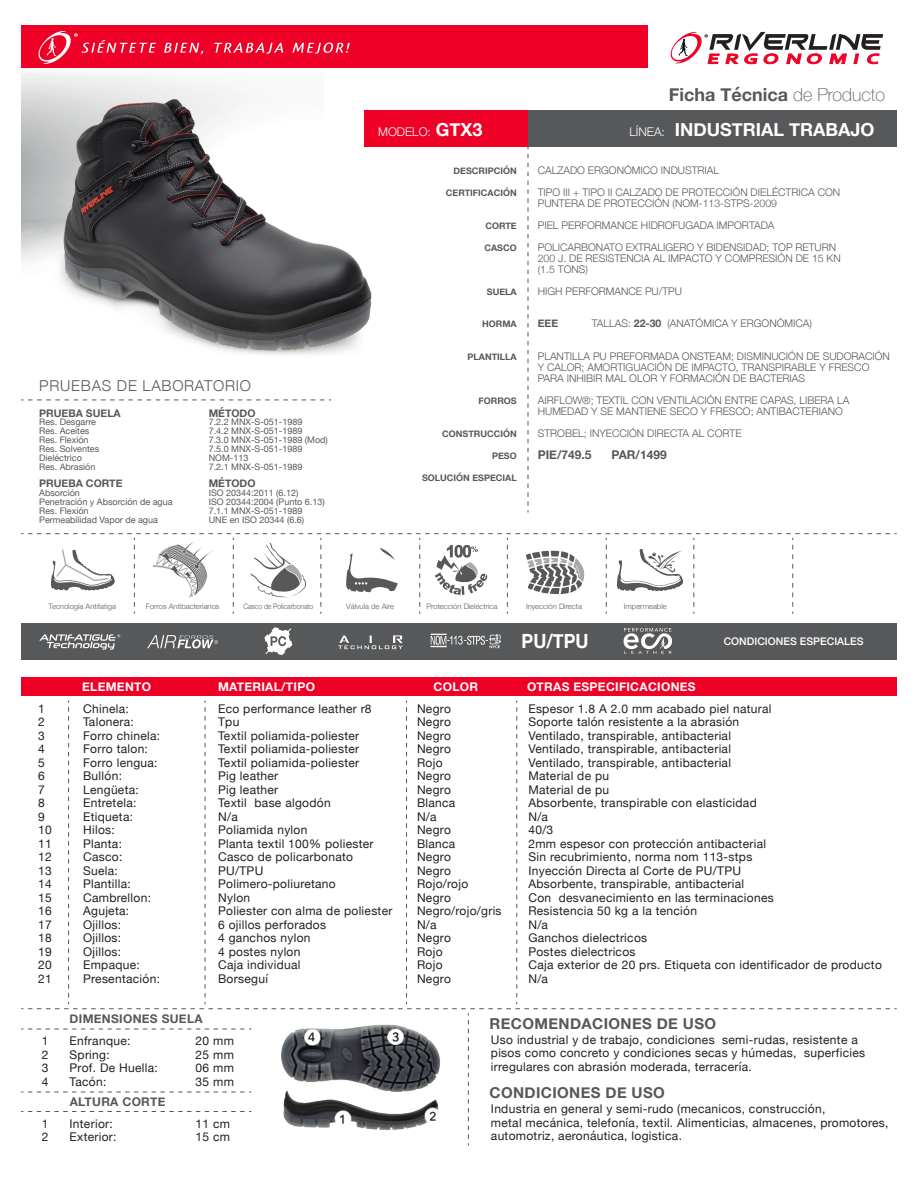
<style>
.page{position:relative;width:918px;height:1188px;background:#fff}
.page>*{position:absolute;margin:0;border:0;box-sizing:border-box;transform-origin:0 0}
.t1{font:700 19.65px "Helvetica Neue";color:#fff;scale:.9 1}
.t2{font:700 18px "Helvetica Neue";color:#fff}
.t3{font:700 18px "Helvetica Neue";color:#57585a}
.t4{font:700 15px "Helvetica Neue";letter-spacing:.025em;color:#57585a}
.t5{font:300 15px "Helvetica Neue";letter-spacing:.05em;color:#57585a}
.t6{font:12px/13.5px "Helvetica Neue";letter-spacing:.025em;color:#231f20}
.t7{font:700 12px "Helvetica Neue";letter-spacing:.025em;color:#fff}
.t8{font:700 12px "Helvetica Neue";letter-spacing:.025em;color:#57585a}
.t9{font:300 12px "Helvetica Neue";color:#fff}
.t10{font:300 10.5px/10.9px "Helvetica Neue";color:#57585a}
.t11{font:700 10.5px "Helvetica Neue";color:#57585a}
.t12{font:500 10.5px "Helvetica Neue";color:#fff}
.t13{font:9px/9px "Helvetica Neue";color:#57585a}
.t14{font:700 9px "Helvetica Neue";color:#57585a}
.t15{font:300 7.5px "Helvetica Neue";color:#57585a}
.t16{font:300 7.5px "Helvetica Neue";color:#57585a;scale:.9 1}
.s1{font-weight:100}
.s2{font-weight:700;font-size:18px}
.s3{font-weight:300;font-size:12px}
.s4{font-weight:700}
</style>
<div class="page">
<div style="left:21px;top:26px;width:627px;height:42px;background:#ef0027"></div>
<div style="left:364px;top:110px;width:164px;height:37px;background:#ef0027"></div>
<div style="left:528px;top:110px;width:369px;height:37px;background:#57585a"></div>
<div style="left:21px;top:623px;width:876px;height:37px;background:#57585a"></div>
<div style="left:21px;top:677px;width:876px;height:19px;background:#ef0027"></div>
<svg style="left:164px;top:43px;width:39px;height:11px"></svg>
<svg style="left:214px;top:43px;width:69px;height:11px"></svg>
<svg style="left:292px;top:43px;width:58px;height:11px"></svg>
<svg style="left:38px;top:31px;width:118px;height:33px"></svg>
<svg style="left:670px;top:32px;width:213px;height:32px"></svg>
<img style="left:44px;top:91px;width:328px;height:264px">
<svg style="left:528px;top:147px;width:1px;height:365px"></svg>
<svg style="left:21px;top:700px;width:876px;height:445px"></svg>
<svg style="left:21px;top:400px;width:310px;height:1px"></svg>
<svg style="left:21px;top:533px;width:876px;height:81px"></svg>
<svg style="left:147px;top:635px;width:71px;height:13px"></svg>
<svg style="left:431px;top:634px;width:70px;height:14px"></svg>
<svg style="left:39px;top:634px;width:81px;height:16px"></svg>
<svg style="left:624px;top:628px;width:48px;height:26px"></svg>
<svg style="left:264px;top:627px;width:29px;height:28px"></svg>
<svg style="left:338px;top:635px;width:65px;height:14px"></svg>
<p class="t5" style="left:39px;top:377px;width:213px">PRUEBAS DE LABORATORIO</p>
<p class="t11" style="left:39px;top:407px;width:83px">PRUEBA SUELA</p>
<p class="t11" style="left:209px;top:407px;width:48px">MÉTODO</p>
<p class="t13" style="left:39px;top:417px;width:62px">Res. Desgarre<br>Res. Aceites<br>Res. Flexión<br>Res. Solventes<br>Dieléctrico<br>Res. Abrasión</p>
<p class="t13" style="left:209px;top:417px;width:121px">7.2.2 MNX-S-051-1989<br>7.4.2 MNX-S-051-1989<br>7.3.0 MNX-S-051-1989 (Mod)<br>7.5.0 MNX-S-051-1989<br>NOM-113<br>7.2.1 MNX-S-051-1989</p>
<p class="t11" style="left:39px;top:477px;width:85px">PRUEBA CORTE</p>
<p class="t11" style="left:209px;top:477px;width:48px">MÉTODO</p>
<p class="t13" style="left:39px;top:488px;width:135px">Absorción<br>Penetración y Absorción de agua<br>Res. Flexión<br>Permeabilidad Vapor de agua</p>
<p class="t13" style="left:209px;top:488px;width:118px">ISO 20344:2011 (6.12)<br>ISO 20344:2004 (Punto 6.13)<br>7.1.1 MNX-S-051-1989<br>UNE en ISO 20344 (6.6)</p>
<h2 class="t3" style="left:669px;top:84px;width:218px">Ficha Técnica <span class="s1">de Producto</span></h2>
<p class="t9" style="left:378px;top:125px;width:106px">MODELO: <span class="s2">GTX3</span></p>
<h2 class="t2" style="left:629px;top:119px;width:247px"><span class="s3">LÍNEA:</span> INDUSTRIAL TRABAJO</h2>
<p class="t14" style="left:454px;top:165px;width:65px">DESCRIPCIÓN</p>
<p class="t14" style="left:446px;top:187px;width:72px">CERTIFICACIÓN</p>
<p class="t14" style="left:485px;top:220px;width:33px">CORTE</p>
<p class="t14" style="left:484px;top:242px;width:34px">CASCO</p>
<p class="t14" style="left:487px;top:286px;width:31px">SUELA</p>
<p class="t14" style="left:482px;top:319px;width:36px">HORMA</p>
<p class="t14" style="left:468px;top:351px;width:51px">PLANTILLA</p>
<p class="t14" style="left:479px;top:395px;width:40px">FORROS</p>
<p class="t14" style="left:442px;top:428px;width:76px">CONSTRUCCIÓN</p>
<p class="t14" style="left:492px;top:450px;width:26px">PESO</p>
<p class="t14" style="left:422px;top:472px;width:96px">SOLUCIÓN ESPECIAL</p>
<p class="t10" style="left:538px;top:159px;width:304px;line-height:21.9px">CALZADO ERGONÓMICO INDUSTRIAL<br>TIPO III + TIPO II CALZADO DE PROTECCIÓN DIELÉCTRICA CON</p>
<p class="t10" style="left:538px;top:192px;width:300px;line-height:21.9px">PUNTERA DE PROTECCIÓN (NOM-113-STPS-2009<br>PIEL PERFORMANCE HIDROFUGADA IMPORTADA<br>POLICARBONATO EXTRALIGERO Y BIDENSIDAD; TOP RETURN</p>
<p class="t10" style="left:538px;top:252px;width:305px">200 J. DE RESISTENCIA AL IMPACTO Y COMPRESIÓN DE 15 KN (1.5 TONS)</p>
<p class="t10" style="left:538px;top:285px;width:146px">HIGH PERFORMANCE PU/TPU</p>
<p class="t11" style="left:538px;top:317px;width:22px">EEE</p>
<p class="t10" style="left:592px;top:318px;width:222px">TALLAS: <span class="s4">22-30</span> (ANATÓMICA Y ERGONÓMICA)</p>
<p class="t10" style="left:538px;top:351px;width:354px">PLANTILLA PU PREFORMADA ONSTEAM; DISMINUCIÓN DE SUDORACIÓN<br>Y CALOR; AMORTIGUACIÓN DE IMPACTO, TRANSPIRABLE Y FRESCO<br>PARA INHIBIR MAL OLOR Y FORMACIÓN DE BACTERIAS</p>
<p class="t10" style="left:538px;top:395px;width:313px">AIRFLOW®; TEXTIL CON VENTILACIÓN ENTRE CAPAS, LIBERA LA<br>HUMEDAD Y SE MANTIENE SECO Y FRESCO; ANTIBACTERIANO</p>
<p class="t10" style="left:538px;top:428px;width:205px">STROBEL; INYECCIÓN DIRECTA AL CORTE</p>
<p class="t8" style="left:538px;top:447px;width:55px">PIE/749.5</p>
<p class="t8" style="left:612px;top:447px;width:57px">PAR/1499</p>
<p class="t15" style="left:49px;top:602px;width:69px">Tecnología Antifatiga</p>
<p class="t15" style="left:146px;top:602px;width:75px">Forros Antibacterianos</p>
<p class="t16" style="left:243px;top:602px;width:79px">Casco de Policarbonato</p>
<p class="t15" style="left:346px;top:602px;width:49px">Válvula de Aire</p>
<p class="t15" style="left:426px;top:602px;width:73px">Protección Dieléctrica</p>
<p class="t15" style="left:526px;top:602px;width:58px">Inyección Directa</p>
<p class="t15" style="left:624px;top:602px;width:44px">Impermeable</p>
<h1 class="t1" style="left:522px;top:629px;width:76px">PU/TPU</h1>
<p class="t12" style="left:724px;top:634px;width:142px">CONDICIONES ESPECIALES</p>
<p class="t7" style="left:82px;top:680px;width:70px">ELEMENTO</p>
<p class="t7" style="left:218px;top:680px;width:98px">MATERIAL/TIPO</p>
<p class="t7" style="left:434px;top:680px;width:46px">COLOR</p>
<p class="t7" style="left:527px;top:680px;width:170px">OTRAS ESPECIFICACIONES</p>
<p class="t6" style="left:38px;top:701px;width:15px">1<br>2<br>3<br>4<br>5<br>6<br>7<br>8<br>9<br>10<br>11<br>12<br>13<br>14<br>15<br>16<br>17<br>18<br>19<br>20<br>21</p>
<p class="t6" style="left:83px;top:701px;width:79px">Chinela:<br>Talonera:<br>Forro chinela:<br>Forro talon:<br>Forro lengua:<br>Bullón:<br>Lengüeta:<br>Entretela:<br>Etiqueta:<br>Hilos:<br>Planta:<br>Casco:<br>Suela:<br>Plantilla:<br>Cambrellon:<br>Agujeta:<br>Ojillos:<br>Ojillos:<br>Ojillos:<br>Empaque:<br>Presentación:</p>
<p class="t6" style="left:218px;top:701px;width:176px">Eco performance leather r8<br>Tpu<br>Textil poliamida-poliester<br>Textil poliamida-poliester<br>Textil poliamida-poliester<br>Pig leather<br>Pig leather<br>Textil base algodón<br>N/a<br>Poliamida nylon<br>Planta textil 100% poliester<br>Casco de policarbonato<br>PU/TPU<br>Polimero-poliuretano<br>Nylon<br>Poliester con alma de poliester<br>6 ojillos perforados<br>4 ganchos nylon<br>4 postes nylon<br>Caja individual<br>Borseguí</p>
<p class="t6" style="left:417px;top:701px;width:86px">Negro<br>Negro<br>Negro<br>Negro<br>Rojo<br>Negro<br>Negro<br>Blanca<br>N/a<br>Negro<br>Blanca<br>Negro<br>Negro<br>Rojo/rojo<br>Negro<br>Negro/rojo/gris<br>N/a<br>Negro<br>Rojo<br>Rojo<br>Negro</p>
<p class="t6" style="left:528px;top:701px;width:355px">Espesor 1.8 A 2.0 mm acabado piel natural<br>Soporte talón resistente a la abrasión<br>Ventilado, transpirable, antibacterial<br>Ventilado, transpirable, antibacterial<br>Ventilado, transpirable, antibacterial<br>Material de pu<br>Material de pu<br>Absorbente, transpirable con elasticidad<br>N/a<br>40/3<br>2mm espesor con protección antibacterial<br>Sin recubrimiento, norma nom 113-stps<br>Inyección Directa al Corte de PU/TPU<br>Absorbente, transpirable, antibacterial<br>Con desvanecimiento en las terminaciones<br>Resistencia 50 kg a la tención<br>N/a<br>Ganchos dielectricos<br>Postes dielectricos<br>Caja exterior de 20 prs. Etiqueta con identificador de producto<br>N/a</p>
<p class="t8" style="left:70px;top:1011px;width:135px">DIMENSIONES SUELA</p>
<p class="t4" style="left:490px;top:1014px;width:228px">RECOMENDACIONES DE USO</p>
<p class="t6" style="left:42px;top:1034px;width:8px;text-align:justify">1<br>2<br>3<br>4</p>
<p class="t6" style="left:70px;top:1034px;width:90px">Enfranque:<br>Spring:<br>Prof. De Huella:<br>Tacón:</p>
<p class="t6" style="left:196px;top:1034px;width:40px;text-align:justify">20 mm 25 mm 06 mm 35 mm</p>
<p class="t6" style="left:42px;top:1116px;width:8px">1<br>2</p>
<p class="t6" style="left:70px;top:1116px;width:49px">Interior:<br>Exterior:</p>
<p class="t6" style="left:196px;top:1116px;width:36px">11 cm<br>15 cm</p>
<p class="t8" style="left:70px;top:1094px;width:97px">ALTURA CORTE</p>
<p class="t6" style="left:491px;top:1033px;width:376px">Uso industrial y de trabajo, condiciones semi-rudas, resistente a pisos como concreto y condiciones secas y húmedas, superficies irregulares con abrasión moderada, terracería.</p>
<p class="t6" style="left:491px;top:1102px;width:399px">Industria en general y semi-rudo (mecanicos, construcción,<br>metal mecánica, telefonía, textil. Alimenticias, almacenes, promotores, automotriz, aeronáutica, logistica.</p>
<p class="t4" style="left:490px;top:1084px;width:177px">CONDICIONES DE USO</p>
</div>
